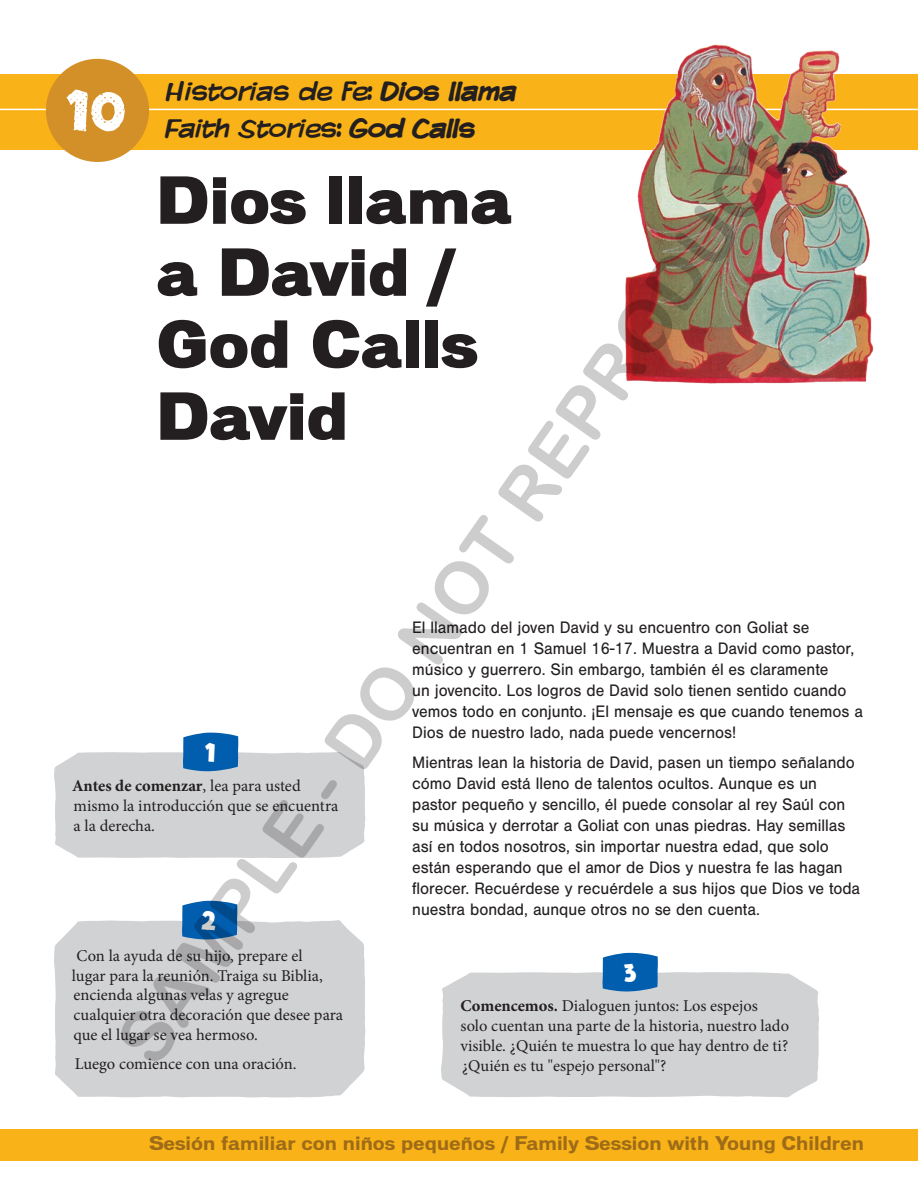
<style>
.page{position:relative;width:918px;height:1188px;background:#fff}
.page>*{position:absolute;margin:0;border:0;box-sizing:border-box;transform-origin:0 0}
.t1{font:72px "Arial Rounded MT Bold";color:rgb(0 0 0/.2)}
.t2{font:900 60px/72px "Vonnes";color:#231f20}
.t3{font:27px "Komika Display";color:#231f20}
.t4{font:24px "One Nine Nine Four";color:#fff}
.t5{font:700 18px "Vonnes";color:#9e6c18}
.t6{font:17.25px/21px "Nimbus San";color:#231f20;scale:.95 1}
.t7{font:16.5px/19.8px "Minion Pro";color:#231f20}
.s1{font-weight:700}
</style>
<div class="page">
<div style="left:0;top:74px;width:918px;height:75px;background:#f9b217"></div>
<hr style="left:0;top:109px;width:918px;height:1px;background:#fff">
<div style="left:441px;top:972px;width:378px;height:126px;background:#d1d2d4"></div>
<svg style="left:603px;top:953px;width:55px;height:39px;background:#1468b1"></svg>
<div style="left:0;top:1130px;width:918px;height:31px;background:#f9b217"></div>
<img style="left:619px;top:44px;width:259px;height:340px">
<svg style="left:54px;top:733px;width:312px;height:125px"></svg>
<div style="left:54px;top:920px;width:312px;height:178px;background:#d1d2d4"></div>
<svg style="left:182px;top:901px;width:55px;height:38px;background:#1066b1"></svg>
<div style="left:46px;top:59px;width:103px;height:103px;background:#d49028;border-radius:50%"></div>
<h3 class="t3" style="left:166px;top:74px;width:352px">Historias de fe: <span class="s1">Dios llama</span></h3>
<h3 class="t3" style="left:67px;top:112px;width:409px"><sup>10</sup> Faith Stories: <span class="s1">God Calls</span></h3>
<h1 class="t1" style="left:100px;top:1031px;width:1130px;rotate:-55deg">SAMPLE - DO NOT REPRODUCE</h1>
<h2 class="t2" style="left:157px;top:165px;width:357px">Dios llama a David /<br>God Calls<br>David</h2>
<p class="t6" style="left:412px;top:617px;width:476px">El llamado del joven David y su encuentro con Goliat se encuentran en 1 Samuel 16-17. Muestra a David como pastor, músico y guerrero. Sin embargo, también él es claramente<br>un jovencito. Los logros de David solo tienen sentido cuando vemos todo en conjunto. ¡El mensaje es que cuando tenemos a Dios de nuestro lado, nada puede vencernos!</p>
<p class="t6" style="left:412px;top:752px;width:473px">Mientras lean la historia de David, pasen un tiempo señalando cómo David está lleno de talentos ocultos. Aunque es un pastor pequeño y sencillo, él puede consolar al rey Saúl con su música y derrotar a Goliat con unas piedras. Hay semillas así en todos nosotros, sin importar nuestra edad, que solo están esperando que el amor de Dios y nuestra fe las hagan florecer. Recuérdese y recuérdele a sus hijos que Dios ve toda nuestra bondad, aunque otros no se den cuenta.</p>
<h3 class="t4" style="left:205px;top:736px;width:11px">1</h3>
<p class="t7" style="left:72px;top:776px;width:268px"><span class="s1">Antes de comenzar</span>, lea para usted mismo la introducción que se encuentra a la derecha.</p>
<h3 class="t4" style="left:202px;top:904px;width:15px">2</h3>
<p class="t7" style="left:72px;top:946px;width:273px">Con la ayuda de su hijo, prepare el<br>lugar para la reunión. Traiga su Biblia, encienda algunas velas y agregue cualquier otra decoración que desee para que el lugar se vea hermoso.</p>
<p class="t7" style="left:75px;top:1054px;width:223px">Luego comience con una oración.</p>
<h3 class="t4" style="left:623px;top:956px;width:15px">3</h3>
<p class="t7" style="left:460px;top:996px;width:330px"><span class="s1">Comencemos.</span> Dialoguen juntos: Los espejos<br>solo cuentan una parte de la historia, nuestro lado visible. ¿Quién te muestra lo que hay dentro de ti? ¿Quién es tu "espejo personal"?</p>
<p class="t5" style="left:149px;top:1133px;width:716px">Sesión familiar con niños pequeños / Family Session with Young Children</p>
</div>
